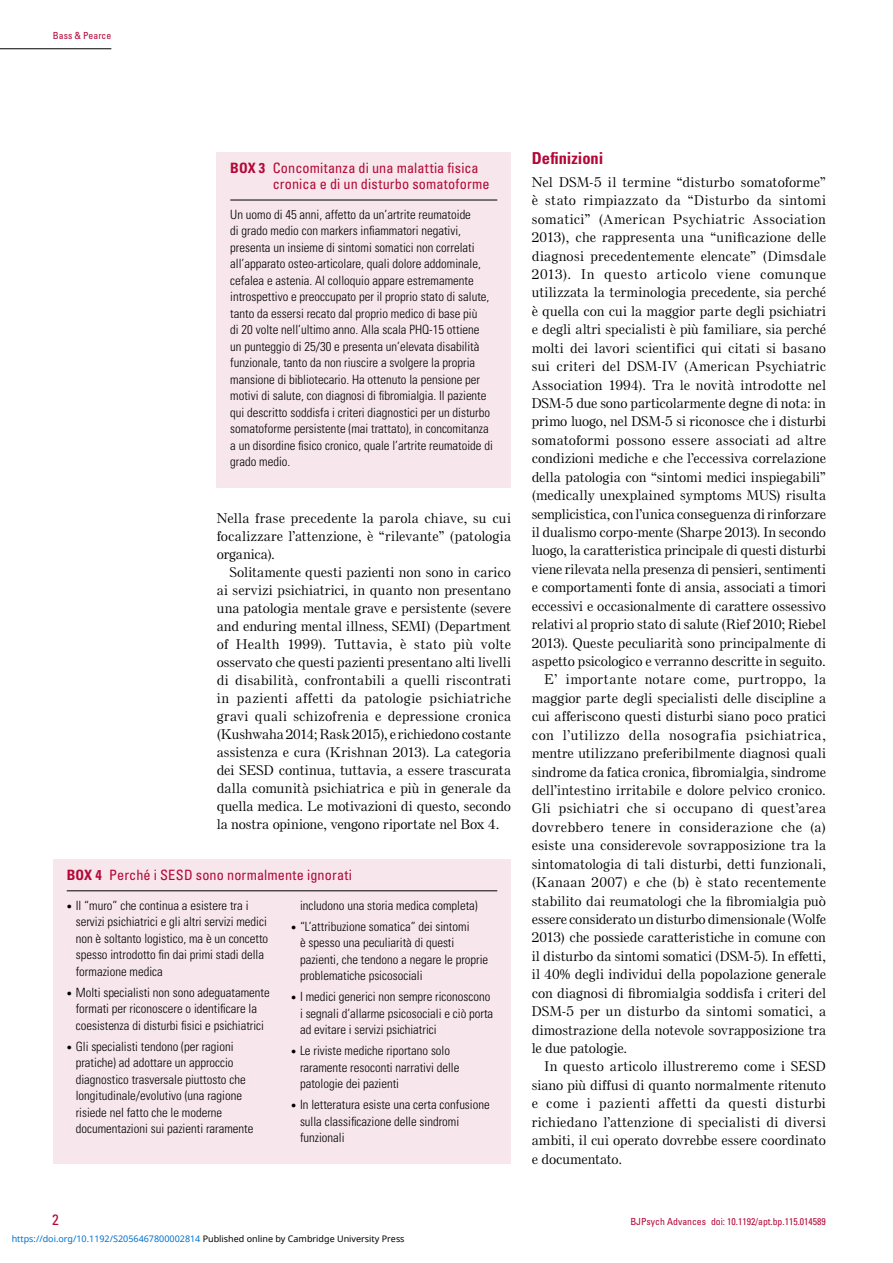
<style>
.page{position:relative;width:893px;height:1263px;background:#fff}
.page>*{position:absolute;margin:0;border:0;box-sizing:border-box;transform-origin:0 0}
.t1{font:700 condensed 16.5px "Univers LT Std";letter-spacing:-.005em;color:#b30838}
.t2{font:condensed 15px "Univers LT Std";color:#b30838}
.t3{font:condensed 14.25px/16.5px "Univers LT Std";letter-spacing:.01em;color:#b30838}
.t4{font:500 13.5px/18px "Else NPL Std";letter-spacing:.025em;color:#000;text-align:justify}
.t5{font:500 13.5px "Else NPL Std";letter-spacing:.05em;color:#000}
.t6{font:500 13.5px "Else NPL Std";letter-spacing:.005em;color:#000}
.t7{font:500 13.5px "Else NPL Std";letter-spacing:.06em;color:#000}
.t8{font:500 13.5px "Else NPL Std";letter-spacing:.045em;color:#000}
.t9{font:500 13.5px "Else NPL Std";letter-spacing:.055em;color:#000}
.t10{font:500 13.5px "Else NPL Std";letter-spacing:-.005em;color:#000}
.t11{font:300 condensed 12.75px/16.5px "Univers LT Std";color:#000}
.t12{font:condensed 9.75px "Univers LT Std";color:#b30838}
.t13{font:9px "Noto Sans";color:#0172cf}
.s1{font-weight:700}
.s2{font-family:"Newspaper Pi BT";font-weight:400;font-stretch:normal;font-size:7.5px}
.s3{color:#000}
</style>
<div class="page">
<hr style="left:0;top:49px;width:111px;height:1px;background:#000">
<div style="left:53px;top:859px;width:458px;height:305px;background:#f7e6eb"></div>
<hr style="left:67px;top:890px;width:430px;height:1px;background:#000">
<div style="left:217px;top:152px;width:294px;height:335px;background:#f7e6eb"></div>
<hr style="left:230px;top:200px;width:267px;height:1px;background:#000">
<p class="t12" style="left:53px;top:30px;width:60px">Bass &amp; Pearce</p>
<p class="t3" style="left:273px;top:159px;width:219px;text-indent:-42px"><span class="s1">BOX 3</span> Concomitanza di una malattia fisica cronica e di un disturbo somatoforme</p>
<p class="t11" style="left:230px;top:206px;width:264px">Un uomo di 45 anni, affetto da un’artrite reumatoide<br>di grado medio con markers infiammatori negativi, presenta un insieme di sintomi somatici non correlati all’apparato osteo-articolare, quali dolore addominale, cefalea e astenia. Al colloquio appare estremamente introspettivo e preoccupato per il proprio stato di salute, tanto da essersi recato dal proprio medico di base più<br>di 20 volte nell’ultimo anno. Alla scala PHQ-15 ottiene un punteggio di 25/30 e presenta un’elevata disabilità funzionale, tanto da non riuscire a svolgere la propria mansione di bibliotecario. Ha ottenuto la pensione per motivi di salute, con diagnosi di fibromialgia. Il paziente qui descritto soddisfa i criteri diagnostici per un disturbo somatoforme persistente (mai trattato), in concomitanza a un disordine fisico cronico, quale l’artrite reumatoide di grado medio.</p>
<p class="t4" style="left:217px;top:509px;width:296px">Nella frase precedente la parola chiave, su cui focalizzare l’attenzione, è “rilevante” (patologia organica).</p>
<p class="t4" style="left:217px;top:563px;width:296px;text-indent:13px">Solitamente questi pazienti non sono in carico ai servizi psichiatrici, in quanto non presentano una patologia mentale grave e persistente (severe and enduring mental illness, SEMI) (Department of Health 1999). Tuttavia, è stato più volte osservato che questi pazienti presentano alti livelli di disabilità, confrontabili a quelli riscontrati in pazienti affetti da patologie psichiatriche gravi quali schizofrenia e depressione cronica (Kushwaha 2014; Rask 2015), e richiedono costante assistenza e cura (Krishnan 2013). La categoria dei SESD continua, tuttavia, a essere trascurata dalla comunità psichiatrica e più in generale da quella medica. Le motivazioni di questo, secondo la nostra opinione, vengono riportate nel Box 4.</p>
<p class="t3" style="left:67px;top:866px;width:287px"><span class="s1">BOX 4</span> Perché i SESD sono normalmente ignorati</p>
<p class="t11" style="left:76px;top:897px;width:194px;text-indent:-9px"><span class="s2">•</span> Il “muro” che continua a esistere tra i servizi psichiatrici e gli altri servizi medici non è soltanto logistico, ma è un concetto spesso introdotto fin dai primi stadi della formazione medica</p>
<p class="t11" style="left:67px;top:984px;width:204px;text-align:center"><span class="s2">•</span> Molti specialisti non sono adeguatamente formati per riconoscere o identificare la coesistenza di disturbi fisici e psichiatrici</p>
<p class="t11" style="left:76px;top:1038px;width:179px;text-indent:-9px"><span class="s2">•</span> Gli specialisti tendono (per ragioni pratiche) ad adottare un approccio diagnostico trasversale piuttosto che longitudinale/evolutivo (una ragione risiede nel fatto che le moderne documentazioni sui pazienti raramente</p>
<p class="t11" style="left:300px;top:897px;width:179px">includono una storia medica completa)</p>
<p class="t11" style="left:300px;top:918px;width:190px;text-indent:-9px"><span class="s2">•</span> “L’attribuzione somatica” dei sintomi<br>è spesso una peculiarità di questi pazienti, che tendono a negare le proprie problematiche psicosociali</p>
<p class="t11" style="left:300px;top:988px;width:195px;text-indent:-9px"><span class="s2">•</span> I medici generici non sempre riconoscono i segnali d’allarme psicosociali e ciò porta ad evitare i servizi psichiatrici</p>
<p class="t11" style="left:300px;top:1042px;width:161px;text-indent:-9px"><span class="s2">•</span> Le riviste mediche riportano solo raramente resoconti narrativi delle patologie dei pazienti</p>
<p class="t11" style="left:300px;top:1096px;width:191px;text-indent:-9px"><span class="s2">•</span> In letteratura esiste una certa confusione sulla classificazione delle sindromi funzionali</p>
<p class="t1" style="left:532px;top:148px;width:73px">Definizioni</p>
<p class="t4" style="left:532px;top:173px;width:296px">Nel DSM-5 il termine “disturbo somatoforme”</p>
<p class="t8" style="left:532px;top:192px;width:296px">è stato rimpiazzato da “Disturbo da sintomi</p>
<p class="t5" style="left:532px;top:211px;width:295px">somatici” (American Psychiatric Association</p>
<p class="t4" style="left:532px;top:228px;width:295px">2013), che rappresenta una “unificazione delle</p>
<p class="t4" style="left:532px;top:247px;width:296px">diagnosi precedentemente elencate” (Dimsdale</p>
<p class="t7" style="left:532px;top:266px;width:295px">2013). In questo articolo viene comunque</p>
<p class="t4" style="left:532px;top:284px;width:295px">utilizzata la terminologia precedente, sia perché</p>
<p class="t4" style="left:532px;top:302px;width:295px">è quella con cui la maggior parte degli psichiatri</p>
<p class="t4" style="left:532px;top:320px;width:296px">e degli altri specialisti è più familiare, sia perché</p>
<p class="t4" style="left:532px;top:339px;width:296px">molti dei lavori scientifici qui citati si basano</p>
<p class="t4" style="left:532px;top:357px;width:296px">sui criteri del DSM-IV (American Psychiatric</p>
<p class="t4" style="left:532px;top:376px;width:295px">Association 1994). Tra le novità introdotte nel</p>
<p class="t6" style="left:532px;top:395px;width:295px">DSM-5 due sono particolarmente degne di nota: in</p>
<p class="t6" style="left:532px;top:413px;width:296px">primo luogo, nel DSM-5 si riconosce che i disturbi</p>
<p class="t4" style="left:532px;top:431px;width:296px">somatoformi possono essere associati ad altre</p>
<p class="t4" style="left:532px;top:449px;width:295px">condizioni mediche e che l’eccessiva correlazione</p>
<p class="t4" style="left:532px;top:468px;width:295px">della patologia con “sintomi medici inspiegabili”</p>
<p class="t4" style="left:532px;top:486px;width:295px">(medically unexplained symptoms MUS) risulta</p>
<p class="t4" style="left:532px;top:505px;width:295px">semplicistica, con l’unica conseguenza di rinforzare</p>
<p class="t6" style="left:532px;top:524px;width:295px">il dualismo corpo-mente (Sharpe 2013). In secondo</p>
<p class="t4" style="left:532px;top:542px;width:295px">luogo, la caratteristica principale di questi disturbi</p>
<p class="t4" style="left:532px;top:560px;width:295px">viene rilevata nella presenza di pensieri, sentimenti</p>
<p class="t4" style="left:532px;top:578px;width:296px">e comportamenti fonte di ansia, associati a timori</p>
<p class="t4" style="left:532px;top:597px;width:295px">eccessivi e occasionalmente di carattere ossessivo</p>
<p class="t4" style="left:532px;top:615px;width:296px">relativi al proprio stato di salute (Rief 2010; Riebel</p>
<p class="t4" style="left:532px;top:634px;width:296px">2013). Queste peculiarità sono principalmente di</p>
<p class="t4" style="left:532px;top:652px;width:295px">aspetto psicologico e verranno descritte in seguito.</p>
<p class="t5" style="left:544px;top:671px;width:283px">E’ importante notare come, purtroppo, la</p>
<p class="t4" style="left:532px;top:689px;width:295px">maggior parte degli specialisti delle discipline a</p>
<p class="t4" style="left:532px;top:707px;width:295px">cui afferiscono questi disturbi siano poco pratici</p>
<p class="t7" style="left:532px;top:727px;width:295px">con l’utilizzo della nosografia psichiatrica,</p>
<p class="t4" style="left:532px;top:744px;width:295px">mentre utilizzano preferibilmente diagnosi quali</p>
<p class="t4" style="left:532px;top:763px;width:295px">sindrome da fatica cronica, fibromialgia, sindrome</p>
<p class="t4" style="left:532px;top:781px;width:295px">dell’intestino irritabile e dolore pelvico cronico.</p>
<p class="t5" style="left:532px;top:800px;width:296px">Gli psichiatri che si occupano di quest’area</p>
<p class="t5" style="left:532px;top:819px;width:296px">dovrebbero tenere in considerazione che (a)</p>
<p class="t4" style="left:532px;top:836px;width:295px">esiste una considerevole sovrapposizione tra la</p>
<p class="t4" style="left:532px;top:855px;width:296px">sintomatologia di tali disturbi, detti funzionali,</p>
<p class="t4" style="left:532px;top:873px;width:295px">(Kanaan 2007) e che (b) è stato recentemente</p>
<p class="t4" style="left:532px;top:892px;width:295px">stabilito dai reumatologi che la fibromialgia può</p>
<p class="t4" style="left:532px;top:910px;width:295px">essere considerato un disturbo dimensionale (Wolfe</p>
<p class="t4" style="left:532px;top:929px;width:296px">2013) che possiede caratteristiche in comune con</p>
<p class="t4" style="left:532px;top:947px;width:296px">il disturbo da sintomi somatici (DSM-5). In effetti,</p>
<p class="t4" style="left:532px;top:965px;width:295px">il 40% degli individui della popolazione generale</p>
<p class="t4" style="left:532px;top:984px;width:295px">con diagnosi di fibromialgia soddisfa i criteri del</p>
<p class="t4" style="left:532px;top:1002px;width:295px">DSM-5 per un disturbo da sintomi somatici, a</p>
<p class="t4" style="left:532px;top:1021px;width:295px">dimostrazione della notevole sovrapposizione tra</p>
<p class="t10" style="left:532px;top:1040px;width:97px">le due patologie.</p>
<p class="t4" style="left:544px;top:1058px;width:283px">In questo articolo illustreremo come i SESD</p>
<p class="t4" style="left:532px;top:1076px;width:296px">siano più diffusi di quanto normalmente ritenuto</p>
<p class="t9" style="left:532px;top:1095px;width:295px">e come i pazienti affetti da questi disturbi</p>
<p class="t4" style="left:532px;top:1113px;width:295px">richiedano l’attenzione di specialisti di diversi</p>
<p class="t4" style="left:532px;top:1131px;width:295px">ambiti, il cui operato dovrebbe essere coordinato</p>
<p class="t4" style="left:532px;top:1150px;width:92px">e documentato.</p>
<p class="t2" style="left:52px;top:1210px;width:8px">2</p>
<p class="t12" style="left:630px;top:1216px;width:197px">BJPsych Advances doi: 10.1192/apt.bp.115.014589</p>
<p class="t13" style="left:12px;top:1232px;width:394px">https://doi.org/10.1192/S2056467800002814 <span class="s3">Published online by Cambridge University Press</span></p>
</div>
